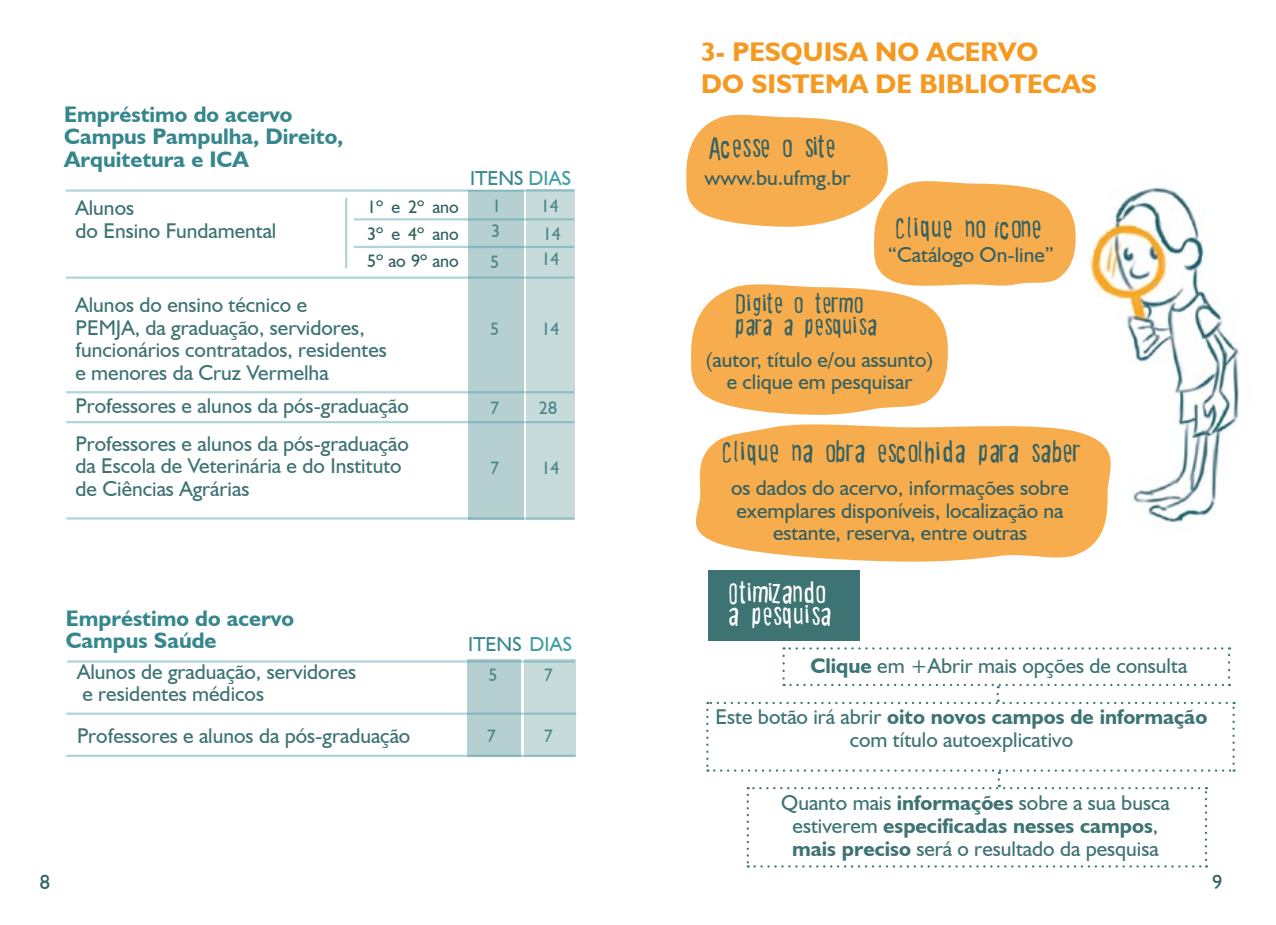
<style>
.page{position:relative;width:1276px;height:925px;background:#fff}
.page>*{position:absolute;margin:0;border:0;box-sizing:border-box;transform-origin:0 0}
.t1{font:700 27px/32.4px "Humanist 521 BT";color:#f59920}
.t2{font:24.75px "Cartoon East";letter-spacing:.06em;color:#346161}
.t3{font:24.75px/22.5px "Cartoon East";letter-spacing:.065em;color:#fff}
.t4{font:700 22.5px/22.5px "Humanist 521 BT";color:#36878d}
.t5{font:22.5px/22.5px "Cartoon East";letter-spacing:.065em;color:#346161}
.t6{font:21.38px/22.5px "Humanist 521 BT";color:#3e7373}
.t7{font:21.38px/22.5px "Humanist 521 BT";color:#346161;text-align:center}
.t8{font:20.25px "Humanist 521 BT";color:#36878d}
.t9{font:20.25px "Humanist 521 BT";color:#346161}
.t10{font:18px/27px "Humanist 521 BT";color:#346161;text-align:justify}
.t11{font:18px "Humanist 521 BT";color:#498889}
.s1{color:#3e9da4}
.s2{font-size:31.5px}
.s3{font-weight:700}
</style>
<div class="page">
<div style="left:467px;top:660px;width:54px;height:97px;background:#b6cfd0"></div>
<div style="left:524px;top:660px;width:51px;height:97px;background:#c8dbdb"></div>
<div style="left:469px;top:190px;width:55px;height:329px;background:#b6cfd0"></div>
<div style="left:526px;top:189px;width:49px;height:330px;background:#c8dbdb"></div>
<hr style="left:66px;top:276px;width:508px;height:3px;background:#3a969e">
<hr style="left:66px;top:189px;width:508px;height:3px;background:#3a969e">
<hr style="left:66px;top:391px;width:508px;height:2px;background:#3a969e">
<hr style="left:66px;top:421px;width:508px;height:2px;background:#3a969e">
<hr style="left:66px;top:517px;width:508px;height:2px;background:#3a969e">
<hr style="left:353px;top:246px;width:221px;height:2px;background:#3a969e">
<hr style="left:353px;top:218px;width:221px;height:2px;background:#3a969e">
<hr style="left:66px;top:712px;width:510px;height:3px;background:#3a969e">
<hr style="left:67px;top:660px;width:508px;height:2px;background:#3a969e">
<hr style="left:66px;top:755px;width:509px;height:2px;background:#3a969e">
<hr style="left:345px;top:198px;width:2px;height:70px;background:#3a969e">
<img style="left:1090px;top:187px;width:149px;height:337px">
<svg style="left:686px;top:114px;width:389px;height:301px"></svg>
<svg style="left:696px;top:421px;width:429px;height:141px;background:#f8b967"></svg>
<div style="left:708px;top:570px;width:151px;height:70px;background:#3e7373"></div>
<svg style="left:782px;top:647px;width:448px;height:41px"></svg>
<svg style="left:706px;top:694px;width:528px;height:173px"></svg>
<p class="t4" style="left:64px;top:102px;width:280px">Empréstimo do acervo<br>Campus Pampulha, Direito,<br>Arquitetura e ICA</p>
<p class="t6" style="left:75px;top:196px;width:202px">Alunos<br>do Ensino Fundamental</p>
<p class="t10" style="left:367px;top:193px;width:93px">1º e 2º ano 3º e 4º ano 5º ao 9º ano</p>
<p class="t6" style="left:75px;top:293px;width:313px">Alunos do ensino técnico e<br>PEMJA, da graduação, servidores, funcionários contratados, residentes e menores da Cruz Vermelha</p>
<p class="t6" style="left:75px;top:387px;width:335px;line-height:37.1px">Professores e alunos da pós-graduação<br>Professores e alunos da pós-graduação</p>
<p class="t6" style="left:75px;top:454px;width:328px">da Escola de Veterinária e do Instituto de Ciências Agrárias</p>
<p class="t8" style="left:470px;top:165px;width:102px">ITENS <span class="s1">DIAS</span></p>
<p class="t11" style="left:492px;top:194px;width:11px">1</p>
<p class="t11" style="left:541px;top:195px;width:20px">14</p>
<p class="t11" style="left:491px;top:220px;width:11px">3</p>
<p class="t11" style="left:543px;top:223px;width:20px">14</p>
<p class="t11" style="left:490px;top:251px;width:11px">5</p>
<p class="t11" style="left:541px;top:248px;width:20px">14</p>
<p class="t11" style="left:490px;top:318px;width:11px">5</p>
<p class="t11" style="left:541px;top:318px;width:20px">14</p>
<p class="t11" style="left:490px;top:397px;width:11px">7</p>
<p class="t11" style="left:539px;top:397px;width:20px">28</p>
<p class="t11" style="left:490px;top:457px;width:11px">7</p>
<p class="t11" style="left:541px;top:457px;width:20px">14</p>
<p class="t4" style="left:66px;top:606px;width:230px">Empréstimo do acervo<br>Campus Saúde</p>
<p class="t6" style="left:77px;top:660px;width:281px">Alunos de graduação, servidores e residentes médicos</p>
<p class="t6" style="left:77px;top:724px;width:335px">Professores e alunos da pós-graduação</p>
<p class="t8" style="left:468px;top:631px;width:105px">ITENS <span class="s1">DIAS</span></p>
<p class="t11" style="left:489px;top:663px;width:11px">5</p>
<p class="t11" style="left:544px;top:663px;width:11px">7</p>
<p class="t11" style="left:487px;top:725px;width:11px">7</p>
<p class="t11" style="left:544px;top:725px;width:11px">7</p>
<p class="t1" style="left:701px;top:35px;width:397px">3- PESQUISA NO ACERVO<br>DO SISTEMA DE BIBLIOTECAS</p>
<p class="t2" style="left:709px;top:135px;width:127px">Acesse o site</p>
<p class="t7" style="left:704px;top:166px;width:148px">www.bu.ufmg.br</p>
<p class="t5" style="left:736px;top:294px;width:143px">Digite o termo para a pesquisa</p>
<p class="t2" style="left:896px;top:215px;width:146px">Clique no <span class="s2">í</span>cone</p>
<p class="t7" style="left:888px;top:243px;width:168px">“Catálogo On-line”</p>
<p class="t7" style="left:705px;top:348px;width:229px">(autor, título e/ou assunto) e clique em pesquisar</p>
<p class="t2" style="left:722px;top:440px;width:359px">Clique na obra escolhida para saber</p>
<p class="t7" style="left:731px;top:476px;width:339px">os dados do acervo, informações sobre exemplares disponíveis, localização na estante, reserva, entre outras</p>
<p class="t3" style="left:729px;top:583px;width:103px">Otimizando a pesquisa</p>
<p class="t6" style="left:810px;top:654px;width:378px"><span class="s3">Clique</span> em +Abrir mais opções de consulta</p>
<p class="t6" style="left:715px;top:705px;width:493px;text-align:center">Este botão irá abrir <span class="s3">oito novos campos de informação </span>com título autoexplicativo</p>
<p class="t6" style="left:781px;top:791px;width:390px;text-align:center">Quanto mais <span class="s3">informações</span> sobre a sua busca estiverem <span class="s3">especificadas nesses campos</span>, <span class="s3">mais preciso</span> será o resultado da pesquisa</p>
<p class="t9" style="left:40px;top:870px;width:12px">8</p>
<p class="t9" style="left:1212px;top:870px;width:12px">9</p>
</div>
